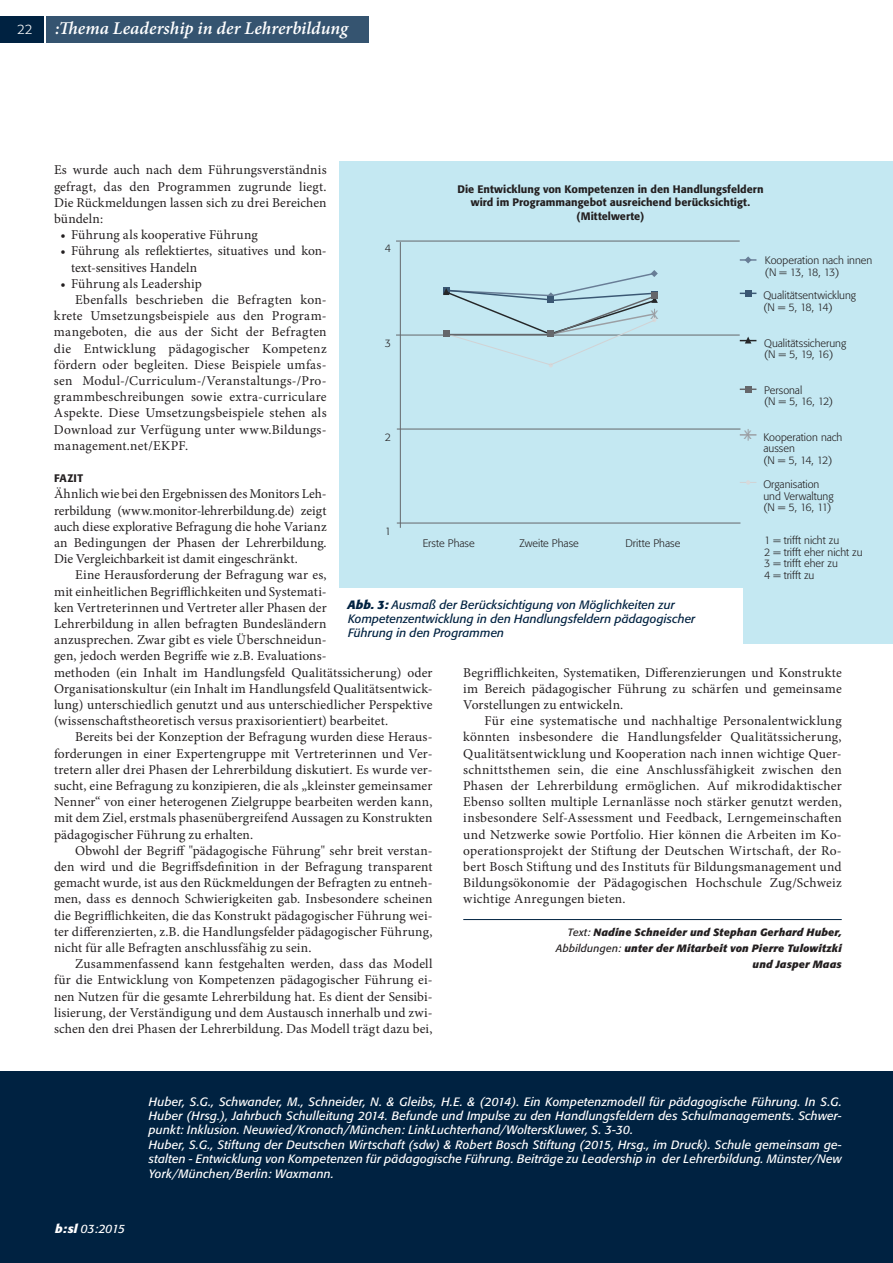
<style>
.page{position:relative;width:893px;height:1263px;background:#fff}
.page>*{position:absolute;margin:0;border:0;box-sizing:border-box;transform-origin:0 0}
.t1{font:italic 600 18px "Minion Pro";color:#fff}
.t2{font:13.5px/16.2px "Minion Pro";letter-spacing:.01em;color:#231f20;text-align:justify}
.t3{font:300 13.5px "Formata";color:#fff}
.t4{font:italic 12px/14.4px "Formata";letter-spacing:.015em;color:#fff}
.t5{font:italic 12px/14.4px "Formata";letter-spacing:.005em;color:#002241}
.t6{font:11.7px "Minion Pro";color:#231f20}
.t7{font:11.7px "Arial";color:#9b9ea3}
.t8{font:300 10.8px/11.7px "Formata";color:#231f20}
.t9{font:500 10.8px/13.8px "Formata";letter-spacing:.005em;color:#231f20;text-align:center}
.t10{font:italic 700 10.5px/16.2px "Formata";letter-spacing:.02em;color:#231f20;text-align:right}
.s1{font-weight:700}
.s2{font-weight:400}
</style>
<div class="page">
<div style="left:0;top:1071px;width:893px;height:192px;background:#002241"></div>
<div style="left:0;top:16px;width:44px;height:27px;background:#002241"></div>
<div style="left:46px;top:16px;width:323px;height:27px;background:#355470"></div>
<hr style="left:463px;top:919px;width:379px;height:1px;background:#002241">
<div style="left:339px;top:162px;width:554px;height:482px;background:#c4e8f2"></div>
<hr style="left:400px;top:242px;width:1px;height:286px;background:#65676b">
<hr style="left:397px;top:523px;width:343px;height:1px;background:#65676b">
<hr style="left:397px;top:429px;width:343px;height:1px;background:#65676b">
<hr style="left:396px;top:335px;width:344px;height:1px;background:#65676b">
<hr style="left:396px;top:241px;width:344px;height:1px;background:#65676b">
<svg style="left:740px;top:388px;width:16px;height:2px"></svg>
<div style="left:745px;top:290px;width:6px;height:7px;background:#3a5773"></div>
<svg style="left:740px;top:480px;width:16px;height:5px"></svg>
<svg style="left:740px;top:429px;width:16px;height:12px"></svg>
<svg style="left:740px;top:337px;width:16px;height:6px"></svg>
<svg style="left:740px;top:256px;width:16px;height:7px"></svg>
<div style="left:745px;top:386px;width:6px;height:7px;background:#65676b"></div>
<svg style="left:443px;top:270px;width:215px;height:97px"></svg>
<div style="left:547px;top:330px;width:7px;height:7px;background:#65676b"></div>
<div style="left:443px;top:330px;width:7px;height:7px;background:#65676b"></div>
<div style="left:651px;top:292px;width:7px;height:7px;background:#65676b"></div>
<div style="left:336px;top:588px;width:406px;height:60px;background:#fff"></div>
<p class="t3" style="left:17px;top:21px;width:17px">22</p>
<h1 class="t1" style="left:55px;top:16px;width:294px">:Thema Leadership in der Lehrerbildung</h1>
<p class="t6" style="left:313px;top:25px;width:13px">◆◆</p>
<p class="t2" style="left:54px;top:162px;width:274px">Es wurde auch nach dem Führungsverständnis gefragt, das den Programmen zugrunde liegt.<br>Die Rückmeldungen lassen sich zu drei Bereichen bündeln:</p>
<p class="t2" style="left:60px;top:227px;width:199px">• Führung als kooperative Führung</p>
<p class="t2" style="left:71px;top:243px;width:257px;text-indent:-11px">• Führung als reflektiertes, situatives und kon&shy;text-sensitives Handeln</p>
<p class="t2" style="left:60px;top:275px;width:143px">• Führung als Leadership</p>
<p class="t2" style="left:75px;top:292px;width:253px">Ebenfalls beschrieben die Befragten kon-</p>
<p class="t2" style="left:54px;top:308px;width:274px">krete Umsetzungsbeispiele aus den Program-</p>
<p class="t2" style="left:54px;top:324px;width:274px">mangeboten, die aus der Sicht der Befragten</p>
<p class="t2" style="left:54px;top:340px;width:274px">die Entwicklung pädagogischer Kompetenz</p>
<p class="t2" style="left:54px;top:356px;width:274px">fördern oder begleiten. Diese Beispiele umfas-</p>
<p class="t2" style="left:54px;top:373px;width:274px">sen Modul-/Curriculum-/Veranstaltungs-/Pro-</p>
<p class="t2" style="left:54px;top:389px;width:274px">grammbeschreibungen sowie extra-curriculare</p>
<p class="t2" style="left:54px;top:405px;width:274px">Aspekte. Diese Umsetzungsbeispiele stehen als</p>
<p class="t2" style="left:54px;top:421px;width:274px">Download zur Verfügung unter www.Bildungs-</p>
<p class="t2" style="left:54px;top:437px;width:136px">management.net/EKPF.</p>
<p class="t9" style="left:54px;top:471px;width:31px">Fazit</p>
<p class="t2" style="left:54px;top:486px;width:274px">Ähnlich wie bei den Ergebnissen des Monitors Leh&shy;rerbildung (www.monitor-lehrerbildung.de) zeigt auch diese explorative Befragung die hohe Varianz an Bedingungen der Phasen der Lehrerbildung.<br>Die Vergleichbarkeit ist damit eingeschränkt.</p>
<p class="t2" style="left:54px;top:567px;width:380px;text-align:left;text-indent:21px">Eine Herausforderung der Befragung war es,<br>mit einheitlichen Begrifflichkeiten und Systemati-<br>ken Vertreterinnen und Vertreter aller Phasen der<br>Lehrerbildung in allen befragten Bundesländern<br>anzusprechen. Zwar gibt es viele Überschneidun-<br>gen, jedoch werden Begriffe wie z.B. Evaluations-<br>methoden (ein Inhalt im Handlungsfeld Qualitätssicherung) oder Organisationskultur (ein Inhalt im Handlungsfeld Qualitätsentwick&shy;lung) unterschiedlich genutzt und aus unterschiedlicher Perspektive (wissenschaftstheoretisch versus praxisorientiert) bearbeitet.</p>
<p class="t2" style="left:54px;top:729px;width:380px;text-indent:21px">Bereits bei der Konzeption der Befragung wurden diese Heraus&shy;forderungen in einer Expertengruppe mit Vertreterinnen und Ver&shy;tretern aller drei Phasen der Lehrerbildung diskutiert. Es wurde ver&shy;sucht, eine Befragung zu konzipieren, die als „kleinster gemeinsamer Nenner“ von einer heterogenen Zielgruppe bearbeiten werden kann, mit dem Ziel, erstmals phasenübergreifend Aussagen zu Konstrukten pädagogischer Führung zu erhalten.</p>
<p class="t2" style="left:54px;top:842px;width:380px;text-indent:21px">Obwohl der Begriff "pädagogische Führung" sehr breit verstan&shy;den wird und die Begriffsdefinition in der Befragung transparent gemacht wurde, ist aus den Rückmeldungen der Befragten zu entneh&shy;men, dass es dennoch Schwierigkeiten gab. Insbesondere scheinen die Begrifflichkeiten, die das Konstrukt pädagogischer Führung wei&shy;ter differenzierten, z.B. die Handlungsfelder pädagogischer Führung, nicht für alle Befragten anschlussfähig zu sein.</p>
<p class="t2" style="left:54px;top:956px;width:380px;text-indent:21px">Zusammenfassend kann festgehalten werden, dass das Modell für die Entwicklung von Kompetenzen pädagogischer Führung ei&shy;nen Nutzen für die gesamte Lehrerbildung hat. Es dient der Sensibi&shy;lisierung, der Verständigung und dem Austausch innerhalb und zwi&shy;schen den drei Phasen der Lehrerbildung. Das Modell trägt dazu bei,</p>
<p class="t9" style="left:457px;top:182px;width:308px">Die Entwicklung von Kompetenzen in den Handlungsfeldern wird im Programmangebot ausreichend berücksichtigt. (Mittelwerte)</p>
<p class="t8" style="left:385px;top:243px;width:8px">4</p>
<p class="t8" style="left:765px;top:255px;width:109px">Kooperation nach innen (N = 13, 18, 13)</p>
<p class="t8" style="left:763px;top:290px;width:94px">Qualitätsentwicklung (N = 5, 18, 14)</p>
<p class="t7" style="left:650px;top:307px;width:9px">X</p>
<p class="t8" style="left:764px;top:337px;width:84px">Qualitätssicherung (N = 5, 19, 16)</p>
<p class="t8" style="left:764px;top:384px;width:71px">Personal<br>(N = 5, 16, 12)</p>
<p class="t8" style="left:385px;top:337px;width:8px">3</p>
<p class="t7" style="left:744px;top:427px;width:9px">X</p>
<p class="t8" style="left:763px;top:431px;width:81px">Kooperation nach aussen<br>(N = 5, 14, 12)</p>
<p class="t8" style="left:763px;top:478px;width:72px">Organisation und Verwaltung (N = 5, 16, 11)</p>
<p class="t8" style="left:385px;top:431px;width:8px">2</p>
<p class="t8" style="left:385px;top:525px;width:8px">1</p>
<p class="t8" style="left:423px;top:537px;width:53px">Erste Phase</p>
<p class="t8" style="left:520px;top:537px;width:61px">Zweite Phase</p>
<p class="t8" style="left:625px;top:537px;width:56px">Dritte Phase</p>
<p class="t8" style="left:764px;top:534px;width:100px">1 = trifft nicht zu<br>2 = trifft eher nicht zu<br>3 = trifft eher zu<br>4 = trifft zu</p>
<p class="t5" style="left:348px;top:597px;width:349px"><span class="s1">Abb. 3:</span> Ausmaß der Berücksichtigung von Möglichkeiten zur<br>Kompetenzentwicklung in den Handlungsfeldern pädagogischer<br>Führung in den Programmen</p>
<p class="t2" style="left:463px;top:664px;width:380px">Begrifflichkeiten, Systematiken, Differenzierungen und Konstrukte im Bereich pädagogischer Führung zu schärfen und gemeinsame Vorstellungen zu entwickeln.</p>
<p class="t2" style="left:463px;top:713px;width:380px;text-indent:21px">Für eine systematische und nachhaltige Personalentwicklung könnten insbesondere die Handlungsfelder Qualitätssicherung, Qualitätsentwicklung und Kooperation nach innen wichtige Quer&shy;schnittsthemen sein, die eine Anschlussfähigkeit zwischen den Phasen der Lehrerbildung ermöglichen. Auf mikrodidaktischer Ebenso sollten multiple Lernanlässe noch stärker genutzt werden, insbesondere Self-Assessment und Feedback, Lerngemeinschaften und Netzwerke sowie Portfolio. Hier können die Arbeiten im Ko&shy;operationsprojekt der Stiftung der Deutschen Wirtschaft, der Ro&shy;bert Bosch Stiftung und des Instituts für Bildungsmanagement und Bildungsökonomie der Pädagogischen Hochschule Zug/Schweiz wichtige Anregungen bieten.</p>
<p class="t10" style="left:556px;top:924px;width:287px"><span class="s2">Text:</span> Nadine Schneider und Stephan Gerhard Huber,<br><span class="s2">Abbildungen:</span> unter der Mitarbeit von Pierre Tulowitzki und Jasper Maas</p>
<p class="t4" style="left:55px;top:1222px;width:72px"><span class="s1">b:sl</span> 03:2015</p>
<p class="t4" style="left:149px;top:1094px;width:695px">Huber, S.G., Schwander, M., Schneider, N. &amp; Gleibs, H.E. &amp; (2014). Ein Kompetenzmodell für pädagogische Führung. In S.G.<br>Huber (Hrsg.), Jahrbuch Schulleitung 2014. Befunde und Impulse zu den Handlungsfeldern des Schulmanagements. Schwer&shy;punkt: Inklusion. Neuwied/Kronach/München: LinkLuchterhand/WoltersKluwer, S. 3-30.<br>Huber, S.G., Stiftung der Deutschen Wirtschaft (sdw) &amp; Robert Bosch Stiftung (2015, Hrsg., im Druck). Schule gemeinsam ge&shy;stalten - Entwicklung von Kompetenzen für pädagogische Führung. Beiträge zu Leadership in der Lehrerbildung. Münster/New York/München/Berlin: Waxmann.</p>
</div>
